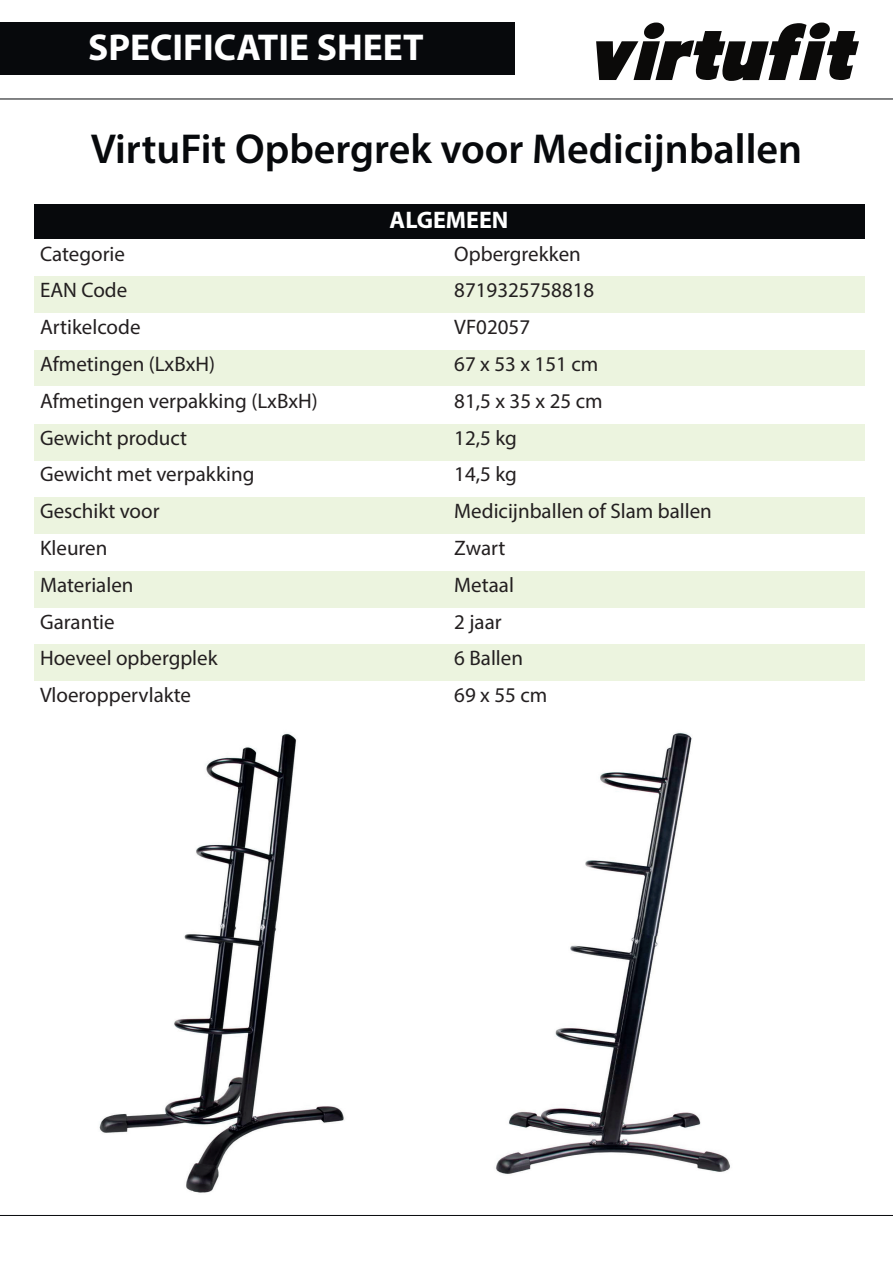
<style>
.page{position:relative;width:893px;height:1263px;background:#fff}
.page>*{position:absolute;margin:0;border:0;box-sizing:border-box;transform-origin:0 0}
.t1{font:600 42px "Myriad Pro";color:#07090c}
.t2{font:700 37.5px "Myriad Pro";color:#fff}
.t3{font:700 24px "Myriad Pro";color:#fff}
.t4{font:21px "Myriad Pro";color:#231f20}
</style>
<div class="page">
<div style="left:34px;top:350px;width:830px;height:36px;background:#ecf4df"></div>
<div style="left:34px;top:424px;width:830px;height:36px;background:#ecf4df"></div>
<div style="left:34px;top:497px;width:830px;height:37px;background:#ecf4df"></div>
<div style="left:34px;top:571px;width:830px;height:37px;background:#ecf4df"></div>
<div style="left:34px;top:644px;width:830px;height:36px;background:#ecf4df"></div>
<div style="left:34px;top:276px;width:830px;height:37px;background:#ecf4df"></div>
<div style="left:0;top:23px;width:514px;height:52px;background:#07090c"></div>
<hr style="left:0;top:99px;width:893px;height:1px;background:#07090c">
<div style="left:34px;top:204px;width:830px;height:34px;background:#07090c"></div>
<hr style="left:0;top:1215px;width:893px;height:1px;background:#07090c">
<img style="left:99px;top:733px;width:245px;height:460px">
<img style="left:496px;top:732px;width:234px;height:442px">
<svg style="left:596px;top:23px;width:263px;height:58px"></svg>
<h2 class="t2" style="left:88px;top:23px;width:337px">SPECIFICATIE SHEET</h2>
<h1 class="t1" style="left:91px;top:122px;width:713px">VirtuFit Opbergrek voor Medicijnballen</h1>
<p class="t3" style="left:390px;top:204px;width:120px">ALGEMEEN</p>
<p class="t4" style="left:40px;top:241px;width:87px">Categorie</p>
<p class="t4" style="left:454px;top:241px;width:128px">Opbergrekken</p>
<p class="t4" style="left:40px;top:277px;width:89px">EAN Code</p>
<p class="t4" style="left:454px;top:277px;width:142px">8719325758818</p>
<p class="t4" style="left:40px;top:314px;width:102px">Artikelcode</p>
<p class="t4" style="left:454px;top:314px;width:77px">VF02057</p>
<p class="t4" style="left:40px;top:351px;width:177px">Afmetingen (LxBxH)</p>
<p class="t4" style="left:454px;top:351px;width:146px">67 x 53 x 151 cm</p>
<p class="t4" style="left:40px;top:388px;width:279px">Afmetingen verpakking (LxBxH)</p>
<p class="t4" style="left:454px;top:388px;width:150px">81,5 x 35 x 25 cm</p>
<p class="t4" style="left:40px;top:424px;width:149px">Gewicht product</p>
<p class="t4" style="left:454px;top:424px;width:64px">12,5 kg</p>
<p class="t4" style="left:40px;top:461px;width:216px">Gewicht met verpakking</p>
<p class="t4" style="left:454px;top:461px;width:64px">14,5 kg</p>
<p class="t4" style="left:40px;top:498px;width:121px">Geschikt voor</p>
<p class="t4" style="left:454px;top:498px;width:259px">Medicijnballen of Slam ballen</p>
<p class="t4" style="left:40px;top:535px;width:69px">Kleuren</p>
<p class="t4" style="left:454px;top:535px;width:53px">Zwart</p>
<p class="t4" style="left:40px;top:572px;width:95px">Materialen</p>
<p class="t4" style="left:454px;top:572px;width:61px">Metaal</p>
<p class="t4" style="left:40px;top:608px;width:76px">Garantie</p>
<p class="t4" style="left:454px;top:608px;width:49px">2 jaar</p>
<p class="t4" style="left:40px;top:645px;width:179px">Hoeveel opbergplek</p>
<p class="t4" style="left:454px;top:645px;width:70px">6 Ballen</p>
<p class="t4" style="left:40px;top:682px;width:152px">Vloeroppervlakte</p>
<p class="t4" style="left:454px;top:682px;width:95px">69 x 55 cm</p>
</div>
